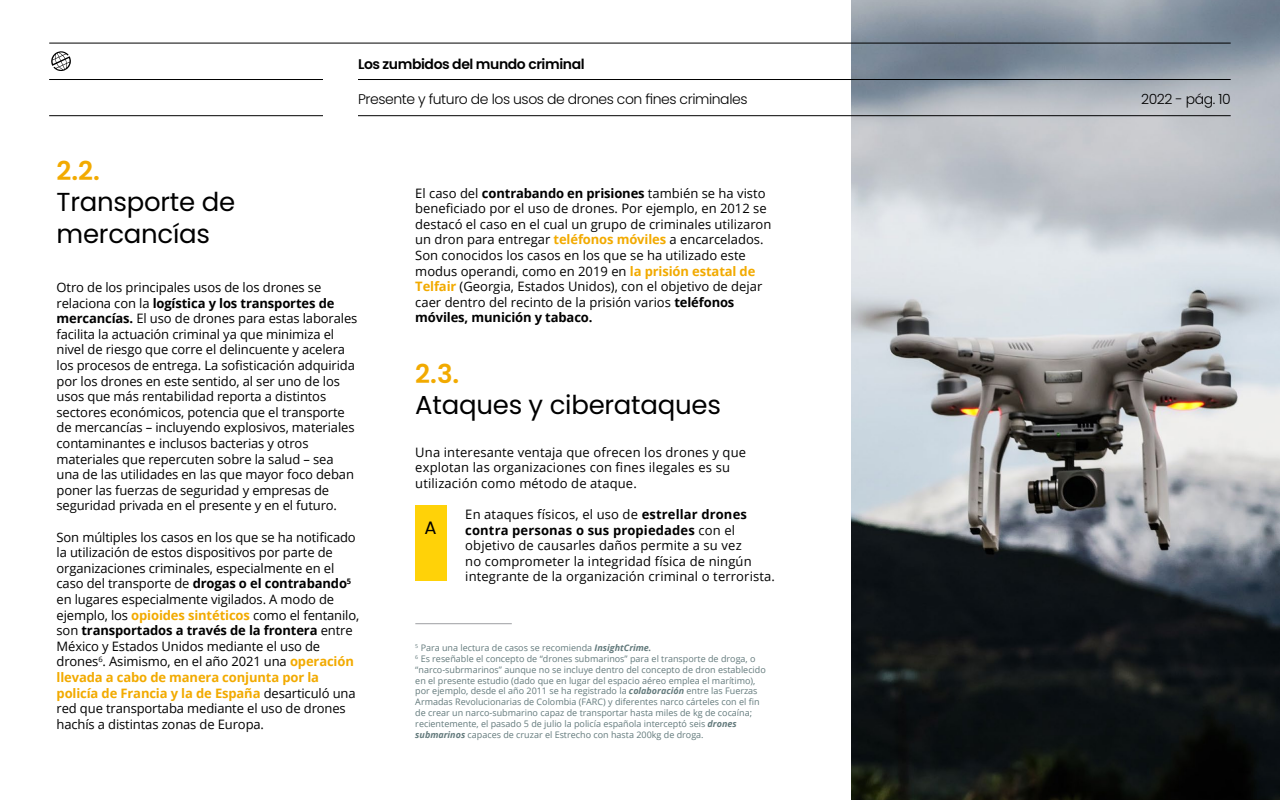
<style>
.page{position:relative;width:1280px;height:800px;background:#fff}
.page>*{position:absolute;margin:0;border:0;box-sizing:border-box;transform-origin:0 0}
.t1{font:26px/31.2px "Poppins";letter-spacing:-.01em;color:#000}
.t2{font:600 26px "Poppins";color:#f2aa00}
.t3{font:18px "Poppins";color:#000}
.t4{font:300 14px "Poppins";letter-spacing:-.03em;color:#000}
.t5{font:600 14px "Poppins";letter-spacing:-.03em;color:#000}
.t6{font:13px/15.6px "Open Sans";letter-spacing:-.01em;color:#000}
.t7{font:13px/15.6px "Open Sans";letter-spacing:.01em;color:#000}
.t8{font:9px/10.8px "Open Sans";color:#637a7c}
.s1{font-weight:700}
.s2{font-weight:700;color:#f2aa00}
.s3{font-weight:700;font-style:italic}
</style>
<div class="page">
<img style="left:852px;top:0;width:428px;height:800px">
<svg style="left:51px;top:51px;width:20px;height:20px"></svg>
<hr style="left:49px;top:43px;width:1182px;height:1px;background:#000">
<hr style="left:49px;top:79px;width:274px;height:1px;background:#000">
<hr style="left:49px;top:115px;width:274px;height:1px;background:#000">
<hr style="left:358px;top:79px;width:873px;height:1px;background:#000">
<hr style="left:358px;top:115px;width:873px;height:1px;background:#000">
<hr style="left:415px;top:623px;width:97px;height:1px;background:#9d9fa2">
<div style="left:415px;top:505px;width:32px;height:75px;background:#ffd208"></div>
<p class="t5" style="left:358px;top:56px;width:228px">Los zumbidos del mundo criminal</p>
<p class="t4" style="left:358px;top:91px;width:391px">Presente y futuro de los usos de drones con fines criminales</p>
<p class="t4" style="left:1141px;top:91px;width:91px">2022 - pág. 10</p>
<h1 class="t2" style="left:57px;top:156px;width:45px">2.2.</h1>
<h1 class="t1" style="left:57px;top:187px;width:180px">Transporte de mercancías</h1>
<p class="t6" style="left:415px;top:185px;width:358px">El caso del <span class="s1">contrabando en prisiones</span> también se ha visto beneficiado por el uso de drones. Por ejemplo, en 2012 se destacó el caso en el cual un grupo de criminales utilizaron un dron para entregar <span class="s2">teléfonos móviles</span> a encarcelados.<br>Son conocidos los casos en los que se ha utilizado este modus operandi, como en 2019 en <span class="s2">la prisión estatal de Telfair</span> (Georgia, Estados Unidos), con el objetivo de dejar caer dentro del recinto de la prisión varios <span class="s1">teléfonos móviles, munición y tabaco.</span></p>
<h1 class="t2" style="left:415px;top:359px;width:46px">2.3.</h1>
<h1 class="t1" style="left:415px;top:390px;width:307px">Ataques y ciberataques</h1>
<p class="t7" style="left:415px;top:444px;width:332px">Una interesante ventaja que ofrecen los drones y que explotan las organizaciones con fines ilegales es su utilización como método de ataque.</p>
<p class="t7" style="left:465px;top:506px;width:311px">En ataques físicos, el uso de <span class="s1">estrellar drones contra personas o sus propiedades</span> con el objetivo de causarles daños permite a su vez<br>no comprometer la integridad física de ningún integrante de la organización criminal o terrorista.</p>
<p class="t6" style="left:57px;top:279px;width:302px">Otro de los principales usos de los drones se relaciona con la <span class="s1">logística y los transportes de mercancías.</span> El uso de drones para estas laborales facilita la actuación criminal ya que minimiza el nivel de riesgo que corre el delincuente y acelera los procesos de entrega. La sofisticación adquirida por los drones en este sentido, al ser uno de los usos que más rentabilidad reporta a distintos sectores económicos, potencia que el transporte de mercancías – incluyendo explosivos, materiales contaminantes e inclusos bacterias y otros materiales que repercuten sobre la salud – sea una de las utilidades en las que mayor foco deban poner las fuerzas de seguridad y empresas de seguridad privada en el presente y en el futuro.</p>
<p class="t6" style="left:57px;top:529px;width:304px">Son múltiples los casos en los que se ha notificado la utilización de estos dispositivos por parte de organizaciones criminales, especialmente en el caso del transporte de <span class="s1">drogas o el contrabando</span><sup>5 </sup>en lugares especialmente vigilados. A modo de ejemplo, los <span class="s2">opioides sintéticos</span> como el fentanilo, son <span class="s1">transportados a través de la frontera</span> entre México y Estados Unidos mediante el uso de drones<sup>6</sup>. Asimismo, en el año 2021 una <span class="s2">operación llevada a cabo de manera conjunta por la policía de Francia y la de España</span> desarticuló una red que transportaba mediante el uso de drones hachís a distintas zonas de Europa.</p>
<h2 class="t3" style="left:425px;top:518px;width:14px">A</h2>
<p class="t8" style="left:415px;top:642px;width:352px"><sup>5</sup> Para una lectura de casos se recomienda <span class="s3">InsightCrime.<br></span><sup>6</sup> Es reseñable el concepto de “drones submarinos” para el transporte de droga, o “narco-subrmarinos” aunque no se incluye dentro del concepto de dron establecido en el presente estudio (dado que en lugar del espacio aéreo emplea el marítimo), por ejemplo, desde el año 2011 se ha registrado la <span class="s3">colaboración</span> entre las Fuerzas Armadas Revolucionarias de Colombia (FARC) y diferentes narco cárteles con el fin de crear un narco-submarino capaz de transportar hasta miles de kg de cocaína; recientemente, el pasado 5 de julio la policía española interceptó seis <span class="s3">drones submarinos</span> capaces de cruzar el Estrecho con hasta 200kg de droga.</p>
</div>
